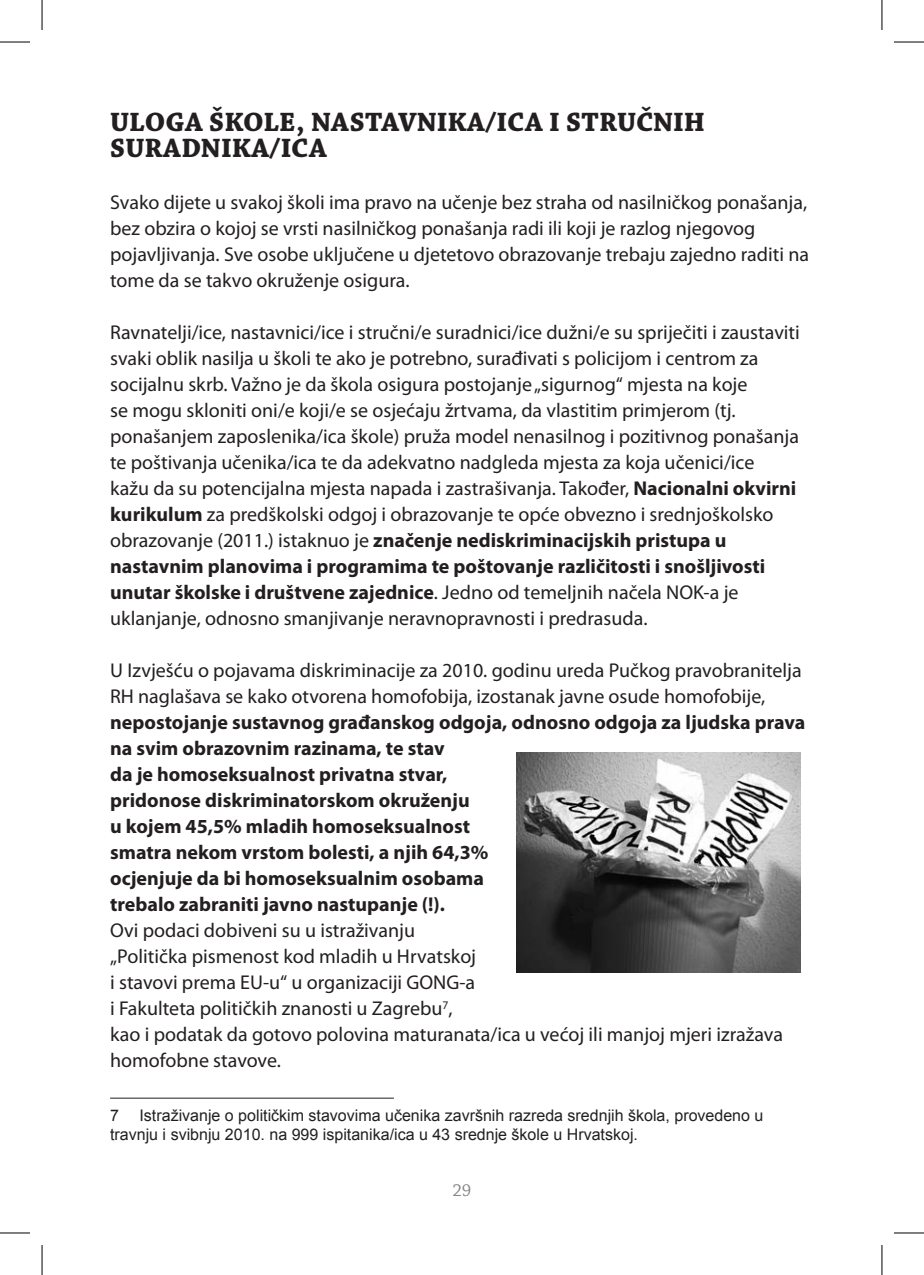
<style>
.page{position:relative;width:924px;height:1275px;background:#fff}
.page>*{position:absolute;margin:0;border:0;box-sizing:border-box;transform-origin:0 0}
.t1{font:700 28px "Chaparral Pro";letter-spacing:.005em;color:#231f20}
.t2{font:20px/26px "Myriad Pro";color:#231f20}
.t3{font:700 20px/26px "Myriad Pro";color:#231f20}
.t4{font:18px "Chaparral Pro";color:#828487}
.t5{font:16px/19.2px "Arial";color:#231f20}
.s1{font-weight:700}
</style>
<div class="page">
<hr style="left:110px;top:1097px;width:283px;height:1px;background:#231f20">
<img style="left:516px;top:752px;width:284px;height:220px">
<hr style="left:0;top:42px;width:30px;height:1px;background:#000">
<hr style="left:893px;top:42px;width:30px;height:1px;background:#000">
<hr style="left:0;top:1232px;width:30px;height:1px;background:#000">
<hr style="left:893px;top:1232px;width:30px;height:1px;background:#000">
<hr style="left:42px;top:0;width:1px;height:30px;background:#000">
<hr style="left:42px;top:1245px;width:1px;height:30px;background:#000">
<hr style="left:881px;top:0;width:1px;height:30px;background:#000">
<hr style="left:881px;top:1245px;width:1px;height:30px;background:#000">
<h1 class="t1" style="left:110px;top:105px;width:220px">ULOGA ŠKOLE, NASTAVNIKA</h1>
<h1 class="t1" style="left:485px;top:105px;width:28px">/ICA</h1>
<h1 class="t1" style="left:549px;top:105px;width:35px">I STRUČNI</h1>
<h1 class="t1" style="left:683px;top:105px;width:23px">H</h1>
<h1 class="t1" style="left:110px;top:131px;width:3px">SURADNIKA</h1>
<h1 class="t1" style="left:269px;top:131px;width:28px">/ICA</h1>
<p class="t2" style="left:110px;top:189px;width:700px">Svako dijete u svakoj školi ima pravo na učenje bez straha od nasilničkog ponašanja, bez obzira o kojoj se vrsti nasilničkog ponašanja radi ili koji je razlog njegovog pojavljivanja. Sve osobe uključene u djetetovo obrazovanje trebaju zajedno raditi na tome da se takvo okruženje osigura.</p>
<p class="t2" style="left:110px;top:319px;width:691px">Ravnatelji/ice, nastavnici/ice i stručni/e suradnici/ice dužni/e su spriječiti i zaustaviti svaki oblik nasilja u školi te ako je potrebno, surađivati s policijom i centrom za socijalnu skrb. Važno je da škola osigura postojanje „sigurnog“ mjesta na koje<br>se mogu skloniti oni/e koji/e se osjećaju žrtvama, da vlastitim primjerom (tj. ponašanjem zaposlenika/ica škole) pruža model nenasilnog i pozitivnog ponašanja te poštivanja učenika/ica te da adekvatno nadgleda mjesta za koja učenici/ice<br>kažu da su potencijalna mjesta napada i zastrašivanja. Također, <span class="s1">Nacionalni okvirni kurikulum</span> za predškolski odgoj i obrazovanje te opće obvezno i srednjoškolsko obrazovanje (2011.) istaknuo je <span class="s1">značenje nediskriminacijskih pristupa u nastavnim planovima i programima te poštovanje različitosti i snošljivosti unutar školske i društvene zajednice</span>. Jedno od temeljnih načela NOK-a je uklanjanje, odnosno smanjivanje neravnopravnosti i predrasuda.</p>
<p class="t2" style="left:110px;top:657px;width:692px">U Izvješću o pojavama diskriminacije za 2010. godinu ureda Pučkog pravobranitelja<br>RH naglašava se kako otvorena homofobija, izostanak javne osude homofobije,</p>
<p class="t3" style="left:110px;top:708px;width:696px">nepostojanje sustavnog građanskog odgoja, odnosno odgoja za ljudska prava na svim obrazovnim razinama, te stav<br>da je homoseksualnost privatna stvar,<br>pridonose diskriminatorskom okruženju<br>u kojem 45,5% mladih homoseksualnost<br>smatra nekom vrstom bolesti, a njih 64,3%<br>ocjenjuje da bi homoseksualnim osobama<br>trebalo zabraniti javno nastupanje (!).</p>
<p class="t2" style="left:110px;top:917px;width:674px">Ovi podaci dobiveni su u istraživanju<br>„Politička pismenost kod mladih u Hrvatskoj<br>i stavovi prema EU-u“ u organizaciji GONG-a<br>i Fakulteta političkih znanosti u Zagrebu<sup>7</sup>,<br>kao i podatak da gotovo polovina maturanata/ica u većoj ili manjoj mjeri izražava homofobne stavove.</p>
<p class="t5" style="left:110px;top:1105px;width:654px;text-indent:29px">Istraživanje o političkim stavovima učenika završnih razreda srednjih škola, provedeno u travnju i svibnju 2010. na 999 ispitanika/ica u 43 srednje škole u Hrvatskoj.</p>
<p class="t5" style="left:110px;top:1105px;width:10px">7</p>
<p class="t4" style="left:452px;top:1180px;width:20px">29</p>
</div>
